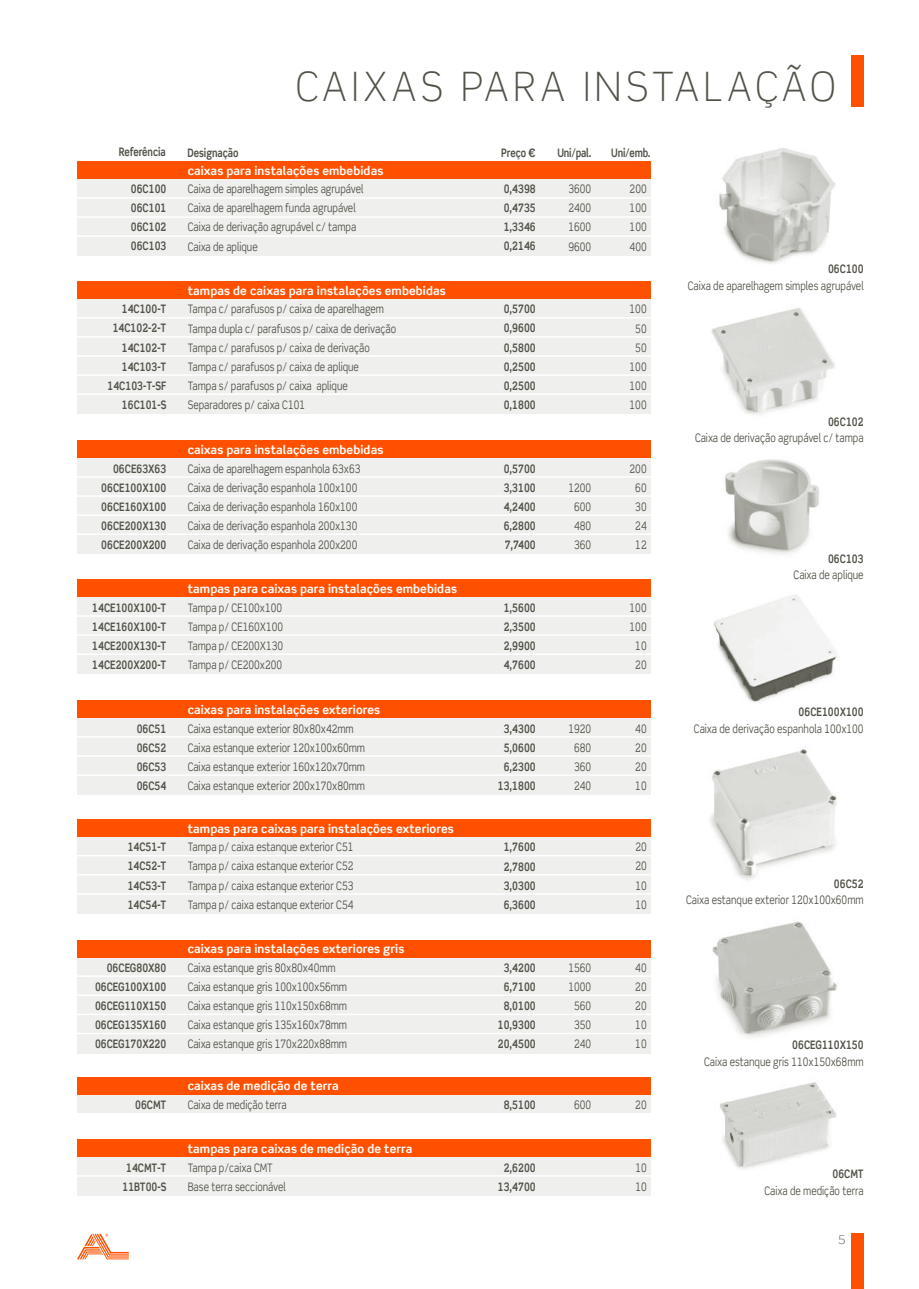
<style>
.page{position:relative;width:919px;height:1289px;background:#fff}
.page>*{position:absolute;margin:0;border:0;box-sizing:border-box;transform-origin:0 0}
.t1{font:300 40.5px "Scene Std";letter-spacing:.12em;color:#535249;scale:.95 1}
.t2{font:300 12px "Scene Std";color:#535249}
.t3{font:11.7px/19px "Scene Std";color:#535249;scale:.8 1}
.t4{font:700 11.7px/19px "Scene Std";color:#535249;text-align:justify;scale:.8 1}
.t5{font:700 11.7px "Scene Std";letter-spacing:.01em;color:#fff}
</style>
<div class="page">
<img style="left:711px;top:308px;width:124px;height:107px">
<img style="left:712px;top:921px;width:125px;height:116px">
<img style="left:710px;top:748px;width:127px;height:132px">
<img style="left:713px;top:594px;width:124px;height:108px">
<img style="left:719px;top:148px;width:116px;height:116px">
<img style="left:725px;top:459px;width:94px;height:96px">
<img style="left:720px;top:1082px;width:116px;height:87px">
<div style="left:77px;top:179px;width:574px;height:76px;background:#efefee"></div>
<div style="left:77px;top:162px;width:574px;height:17px;background:#ff5000"></div>
<hr style="left:74px;top:197px;width:580px;height:2px;background:#fff">
<hr style="left:74px;top:216px;width:580px;height:2px;background:#fff">
<hr style="left:74px;top:235px;width:580px;height:2px;background:#fff">
<div style="left:77px;top:299px;width:574px;height:115px;background:#efefee"></div>
<div style="left:77px;top:282px;width:574px;height:17px;background:#ff5000"></div>
<hr style="left:74px;top:317px;width:580px;height:1px;background:#fff">
<hr style="left:74px;top:336px;width:580px;height:1px;background:#fff">
<hr style="left:74px;top:355px;width:580px;height:2px;background:#fff">
<hr style="left:74px;top:374px;width:580px;height:2px;background:#fff">
<hr style="left:74px;top:393px;width:580px;height:2px;background:#fff">
<div style="left:77px;top:458px;width:574px;height:96px;background:#efefee"></div>
<div style="left:77px;top:441px;width:574px;height:17px;background:#ff5000"></div>
<hr style="left:74px;top:476px;width:580px;height:1px;background:#fff">
<hr style="left:74px;top:495px;width:580px;height:2px;background:#fff">
<hr style="left:74px;top:514px;width:580px;height:2px;background:#fff">
<hr style="left:74px;top:533px;width:580px;height:2px;background:#fff">
<div style="left:77px;top:597px;width:574px;height:76px;background:#efefee"></div>
<div style="left:77px;top:580px;width:574px;height:17px;background:#ff5000"></div>
<hr style="left:74px;top:615px;width:580px;height:1px;background:#fff">
<hr style="left:74px;top:634px;width:580px;height:2px;background:#fff">
<hr style="left:74px;top:653px;width:580px;height:2px;background:#fff">
<div style="left:77px;top:717px;width:574px;height:77px;background:#efefee"></div>
<div style="left:77px;top:700px;width:574px;height:17px;background:#ff5000"></div>
<hr style="left:74px;top:736px;width:580px;height:1px;background:#fff">
<hr style="left:74px;top:755px;width:580px;height:1px;background:#fff">
<hr style="left:74px;top:774px;width:580px;height:2px;background:#fff">
<div style="left:77px;top:836px;width:574px;height:77px;background:#efefee"></div>
<div style="left:77px;top:819px;width:574px;height:17px;background:#ff5000"></div>
<hr style="left:74px;top:855px;width:580px;height:1px;background:#fff">
<hr style="left:74px;top:874px;width:580px;height:1px;background:#fff">
<hr style="left:74px;top:893px;width:580px;height:1px;background:#fff">
<div style="left:77px;top:957px;width:574px;height:96px;background:#efefee"></div>
<div style="left:77px;top:940px;width:574px;height:17px;background:#ff5000"></div>
<hr style="left:74px;top:975px;width:580px;height:1px;background:#fff">
<hr style="left:74px;top:994px;width:580px;height:2px;background:#fff">
<hr style="left:74px;top:1013px;width:580px;height:2px;background:#fff">
<hr style="left:74px;top:1032px;width:580px;height:2px;background:#fff">
<div style="left:77px;top:1094px;width:574px;height:19px;background:#efefee"></div>
<div style="left:77px;top:1077px;width:574px;height:17px;background:#ff5000"></div>
<div style="left:77px;top:1156px;width:574px;height:39px;background:#efefee"></div>
<div style="left:77px;top:1139px;width:574px;height:17px;background:#ff5000"></div>
<hr style="left:74px;top:1175px;width:580px;height:1px;background:#fff">
<div style="left:851px;top:1233px;width:12px;height:55px;background:#ff5000"></div>
<div style="left:850px;top:55px;width:13px;height:51px;background:#ff5000"></div>
<svg style="left:77px;top:1233px;width:52px;height:26px"></svg>
<h1 class="t1" style="left:296px;top:62px;width:570px">CAIXAS PARA INSTALAÇÃO</h1>
<p class="t4" style="left:119px;top:142px;width:60px">Referência</p>
<p class="t4" style="left:187px;top:143px;width:65px">Designação</p>
<p class="t4" style="left:501px;top:143px;width:45px">Preço €</p>
<p class="t4" style="left:557px;top:143px;width:44px">Uni/pal.</p>
<p class="t4" style="left:611px;top:143px;width:51px">Uni/emb.</p>
<p class="t5" style="left:188px;top:163px;width:197px">caixas para instalações embebidas</p>
<p class="t4" style="left:131px;top:179px;width:46px">06C100<br>06C101<br>06C102<br>06C103</p>
<p class="t3" style="left:188px;top:179px;width:221px">Caixa de aparelhagem simples agrupável Caixa de aparelhagem funda agrupável Caixa de derivação agrupável c/ tampa Caixa de aplique</p>
<p class="t3" style="left:568px;top:179px;width:30px;text-align:justify">3600<br>2400<br>1600<br>9600</p>
<p class="t3" style="left:629px;top:179px;width:23px;text-align:justify">200<br>100<br>100<br>400</p>
<p class="t4" style="left:503px;top:179px;width:42px">0,4398<br>0,4735<br>1,3346<br>0,2146</p>
<p class="t5" style="left:188px;top:283px;width:259px">tampas de caixas para instalações embebidas</p>
<p class="t4" style="left:107px;top:299px;width:75px;text-align:right">14C100-T<br>14C102-2-T<br>14C102-T<br>14C103-T<br>14C103-T-SF<br>16C101-S</p>
<p class="t3" style="left:188px;top:299px;width:262px">Tampa c/ parafusos p/ caixa de aparelhagem Tampa dupla c/ parafusos p/ caixa de derivação Tampa c/ parafusos p/ caixa de derivação Tampa c/ parafusos p/ caixa de aplique<br>Tampa s/ parafusos p/ caixa aplique Separadores p/ caixa C101</p>
<p class="t3" style="left:629px;top:299px;width:23px;text-align:center">100<br>50<br>50<br>100<br>100<br>100</p>
<p class="t5" style="left:188px;top:442px;width:197px">caixas para instalações embebidas</p>
<p class="t4" style="left:101px;top:458px;width:83px;text-indent:12px">06CE63X63<br>06CE100X100<br>06CE160X100<br>06CE200X130<br>06CE200X200</p>
<p class="t3" style="left:188px;top:459px;width:217px">Caixa de aparelhagem espanhola 63x63<br>Caixa de derivação espanhola 100x100<br>Caixa de derivação espanhola 160x100<br>Caixa de derivação espanhola 200x130<br>Caixa de derivação espanhola 200x200</p>
<p class="t4" style="left:503px;top:299px;width:42px">0,5700<br>0,9600<br>0,5800<br>0,2500<br>0,2500<br>0,1800</p>
<p class="t4" style="left:503px;top:459px;width:42px">0,5700<br>3,3100<br>4,2400<br>6,2800<br>7,7400</p>
<p class="t3" style="left:629px;top:459px;width:23px;text-align:center">200<br>60<br>30<br>24<br>12</p>
<p class="t3" style="left:568px;top:478px;width:30px;text-align:center">1200<br>600<br>480<br>360</p>
<p class="t5" style="left:188px;top:581px;width:271px">tampas para caixas para instalações embebidas</p>
<p class="t4" style="left:92px;top:597px;width:94px">14CE100X100-T 14CE160X100-T 14CE200X130-T 14CE200X200-T</p>
<p class="t3" style="left:188px;top:597px;width:121px;text-align:justify">Tampa p/ CE100x100<br>Tampa p/ CE160X100<br>Tampa p/ CE200X130<br>Tampa p/ CE200x200</p>
<p class="t3" style="left:629px;top:597px;width:23px;text-align:center">100<br>100<br>10<br>20</p>
<p class="t4" style="left:503px;top:598px;width:42px">1,5600<br>2,3500<br>2,9900<br>4,7600</p>
<p class="t5" style="left:188px;top:702px;width:194px">caixas para instalações exteriores</p>
<p class="t4" style="left:137px;top:718px;width:39px">06C51<br>06C52<br>06C53<br>06C54</p>
<p class="t3" style="left:188px;top:718px;width:223px">Caixa estanque exterior 80x80x42mm Caixa estanque exterior 120x100x60mm Caixa estanque exterior 160x120x70mm Caixa estanque exterior 200x170x80mm</p>
<p class="t3" style="left:568px;top:718px;width:30px;text-align:center">1920<br>680<br>360<br>240</p>
<p class="t3" style="left:635px;top:718px;width:16px;text-align:justify">40<br>20<br>20<br>10</p>
<p class="t4" style="left:498px;top:718px;width:49px;text-align:center">3,4300<br>5,0600<br>6,2300<br>13,1800</p>
<p class="t5" style="left:188px;top:821px;width:268px">tampas para caixas para instalações exteriores</p>
<p class="t4" style="left:128px;top:837px;width:50px">14C51-T 14C52-T 14C53-T 14C54-T</p>
<p class="t3" style="left:188px;top:837px;width:209px;text-align:justify">Tampa p/ caixa estanque exterior C51<br>Tampa p/ caixa estanque exterior C52<br>Tampa p/ caixa estanque exterior C53<br>Tampa p/ caixa estanque exterior C54</p>
<p class="t3" style="left:635px;top:837px;width:16px;text-align:justify">20<br>20<br>10<br>10</p>
<p class="t4" style="left:503px;top:837px;width:42px">1,7600<br>2,7800<br>3,0300<br>6,3600</p>
<p class="t5" style="left:188px;top:941px;width:218px">caixas para instalações exteriores gris</p>
<p class="t4" style="left:95px;top:957px;width:91px;text-indent:12px">06CEG80X80<br>06CEG100X100<br>06CEG110X150<br>06CEG135X160<br>06CEG170X220</p>
<p class="t3" style="left:188px;top:957px;width:201px">Caixa estanque gris 80x80x40mm Caixa estanque gris 100x100x56mm Caixa estanque gris 110x150x68mm Caixa estanque gris 135x160x78mm Caixa estanque gris 170x220x88mm</p>
<p class="t3" style="left:568px;top:957px;width:30px;text-align:center">1560<br>1000<br>560<br>350<br>240</p>
<p class="t3" style="left:635px;top:957px;width:16px;text-align:justify">40<br>20<br>20<br>10<br>10</p>
<p class="t5" style="left:188px;top:1078px;width:153px">caixas de medição de terra</p>
<p class="t4" style="left:135px;top:1095px;width:40px">06CMT</p>
<p class="t3" style="left:188px;top:1095px;width:125px">Caixa de medição terra</p>
<p class="t3" style="left:574px;top:1095px;width:23px">600</p>
<p class="t3" style="left:635px;top:1095px;width:16px">20</p>
<p class="t4" style="left:498px;top:957px;width:49px;text-align:center">3,4200<br>6,7100<br>8,0100<br>10,9300<br>20,4500</p>
<p class="t4" style="left:503px;top:1095px;width:42px">8,5100</p>
<p class="t5" style="left:188px;top:1141px;width:226px">tampas para caixas de medição de terra</p>
<p class="t4" style="left:122px;top:1157px;width:56px;text-align:center">14CMT-T<br>11BT00-S</p>
<p class="t3" style="left:188px;top:1157px;width:124px">Tampa p/caixa CMT<br>Base terra seccionável</p>
<p class="t3" style="left:635px;top:1157px;width:16px">10<br>10</p>
<p class="t4" style="left:498px;top:1157px;width:49px;text-align:center">2,6200<br>13,4700</p>
<p class="t4" style="left:828px;top:259px;width:46px">06C100</p>
<p class="t3" style="left:687px;top:276px;width:221px">Caixa de aparelhagem simples agrupável</p>
<p class="t4" style="left:828px;top:412px;width:46px">06C102</p>
<p class="t3" style="left:695px;top:428px;width:212px">Caixa de derivação agrupável c/ tampa</p>
<p class="t4" style="left:828px;top:549px;width:46px">06C103</p>
<p class="t3" style="left:793px;top:565px;width:89px">Caixa de aplique</p>
<p class="t4" style="left:798px;top:702px;width:83px">06CE100X100</p>
<p class="t3" style="left:694px;top:718px;width:214px">Caixa de derivação espanhola 100x100</p>
<p class="t4" style="left:833px;top:874px;width:39px">06C52</p>
<p class="t3" style="left:686px;top:890px;width:223px">Caixa estanque exterior 120x100x60mm</p>
<p class="t4" style="left:792px;top:1035px;width:91px">06CEG110X150</p>
<p class="t3" style="left:704px;top:1051px;width:201px">Caixa estanque gris 110x150x68mm</p>
<p class="t4" style="left:832px;top:1164px;width:40px">06CMT</p>
<p class="t3" style="left:764px;top:1180px;width:125px">Caixa de medição terra</p>
<p class="t2" style="left:838px;top:1232px;width:9px">5</p>
</div>
